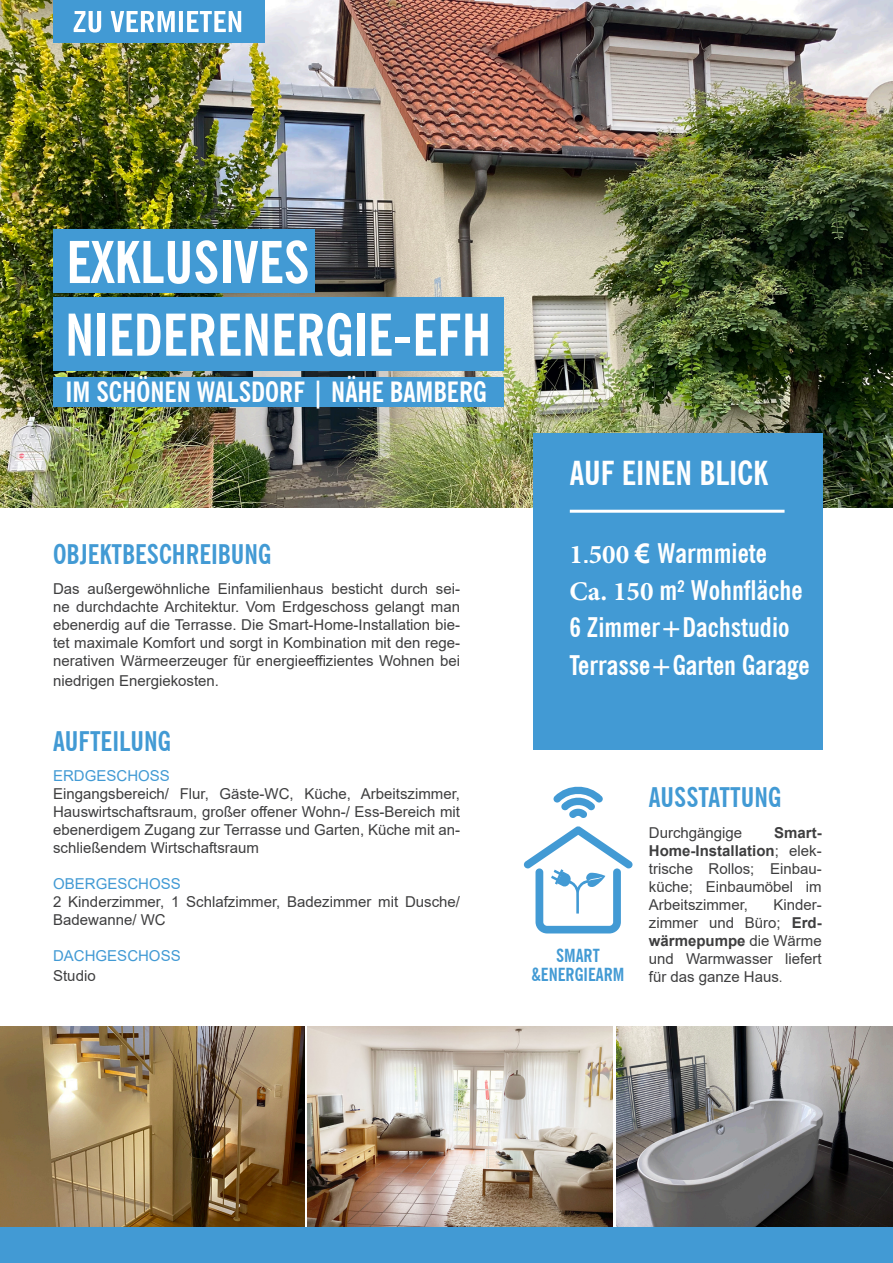
<style>
.page{position:relative;width:893px;height:1263px;background:#fff}
.page>*{position:absolute;margin:0;border:0;box-sizing:border-box;transform-origin:0 0}
.t1{font:700 condensed 57.6px "News Gothic BT";color:#fff}
.t2{font:700 condensed 33px "News Gothic BT";color:#fff}
.t3{font:700 condensed 27.9px "News Gothic BT";color:#fff}
.t4{font:700 condensed 27px/37.3px "News Gothic BT";color:#fff}
.t5{font:700 condensed 27px "News Gothic BT";color:#429ad4}
.t6{font:700 condensed 18px/19.5px "News Gothic BT";color:#429ad4;text-align:center}
.t7{font:15px/18px "Arial";color:#3e3e3f;text-align:justify}
.t8{font:15px "Arial";color:#429ad4}
.s1{font-family:"Minion Pro";font-stretch:normal}
.s2{font-family:"Arial";font-stretch:normal}
.s3{font-weight:700}
.s4{font-family:"News Gothic BT";font-stretch:condensed}
</style>
<div class="page">
<img style="left:0;top:0;width:893px;height:507px">
<div style="left:53px;top:298px;width:450px;height:73px;background:#429ad4"></div>
<div style="left:53px;top:230px;width:262px;height:63px;background:#429ad4"></div>
<div style="left:53px;top:0;width:212px;height:43px;background:#429ad4"></div>
<div style="left:53px;top:377px;width:451px;height:30px;background:#429ad4"></div>
<svg style="left:74px;top:11px;width:167px;height:22px"></svg>
<div style="left:534px;top:433px;width:289px;height:317px;background:#429ad4"></div>
<hr style="left:570px;top:510px;width:214px;height:3px;background:#fff">
<img style="left:0;top:1027px;width:304px;height:201px">
<img style="left:308px;top:1027px;width:304px;height:201px">
<img style="left:617px;top:1027px;width:276px;height:201px">
<svg style="left:524px;top:826px;width:108px;height:107px"></svg>
<svg style="left:553px;top:786px;width:50px;height:32px"></svg>
<div style="left:0;top:1228px;width:893px;height:35px;background:#429ad4"></div>
<p class="t1" style="left:66px;top:227px;width:245px">EXKLUSIVES</p>
<p class="t1" style="left:65px;top:300px;width:428px">NIEDERENERGIE-EFH</p>
<p class="t3" style="left:65px;top:375px;width:423px">IM SCHÖNEN WALSDORF | NÄHE BAMBERG</p>
<p class="t5" style="left:53px;top:537px;width:220px">OBJEKTBESCHREIBUNG</p>
<p class="t7" style="left:53px;top:580px;width:408px">Das außergewöhnliche Einfamilienhaus besticht durch sei&shy;ne durchdachte Architektur. Vom Erdgeschoss gelangt man ebenerdig auf die Terrasse. Die Smart-Home-Installation bie&shy;tet maximale Komfort und sorgt in Kombination mit den rege&shy;nerativen Wärmeerzeuger für energieeffizientes Wohnen bei</p>
<p class="t7" style="left:53px;top:672px;width:167px">niedrigen Energiekosten.</p>
<p class="t5" style="left:53px;top:724px;width:119px">AUFTEILUNG</p>
<p class="t8" style="left:53px;top:765px;width:118px">ERDGESCHOSS</p>
<p class="t7" style="left:53px;top:785px;width:408px">Eingangsbereich/ Flur, Gäste-WC, Küche, Arbeitszimmer, Hauswirtschaftsraum, großer offener Wohn-/ Ess-Bereich mit ebenerdigem Zugang zur Terrasse und Garten, Küche mit an&shy;schließendem Wirtschaftsraum</p>
<p class="t8" style="left:53px;top:873px;width:129px">OBERGESCHOSS</p>
<p class="t7" style="left:53px;top:893px;width:408px">2 Kinderzimmer, 1 Schlafzimmer, Badezimmer mit Dusche/<br>Badewanne/ WC</p>
<p class="t8" style="left:53px;top:945px;width:129px">DACHGESCHOSS</p>
<p class="t7" style="left:53px;top:966px;width:44px">Studio</p>
<p class="t2" style="left:570px;top:453px;width:200px">AUF EINEN BLICK</p>
<p class="t4" style="left:569px;top:534px;width:242px"><span class="s1">1</span>.<span class="s1">500</span> <span class="s2">€</span> Warmmiete<br><span class="s1">Ca. 150</span> m² Wohnfläche<br>6 Zimmer+Dachstudio<br>Terrasse+Garten Garage</p>
<p class="t6" style="left:531px;top:945px;width:95px">SMART &amp;ENERGIEARM</p>
<p class="t5" style="left:649px;top:781px;width:134px">AUSSTATTUNG</p>
<p class="t7" style="left:649px;top:823px;width:95px">Durchgängige</p>
<p class="t7" style="left:649px;top:823px;width:174px;text-indent:125px"><span class="s3">Smart-Home-Installation</span>; elek&shy;trische Rollos; Einbau&shy;küche; Einbaumöbel im Arbeitszimmer,</p>
<p class="t7" style="left:649px;top:895px;width:174px;text-indent:124px">Kinder&shy;zimmer und Büro; <span class="s3">Erd&shy;wärmepumpe</span> die Wärme und Warmwasser liefert für das ganze Haus<span class="s4">.</span></p>
</div>
